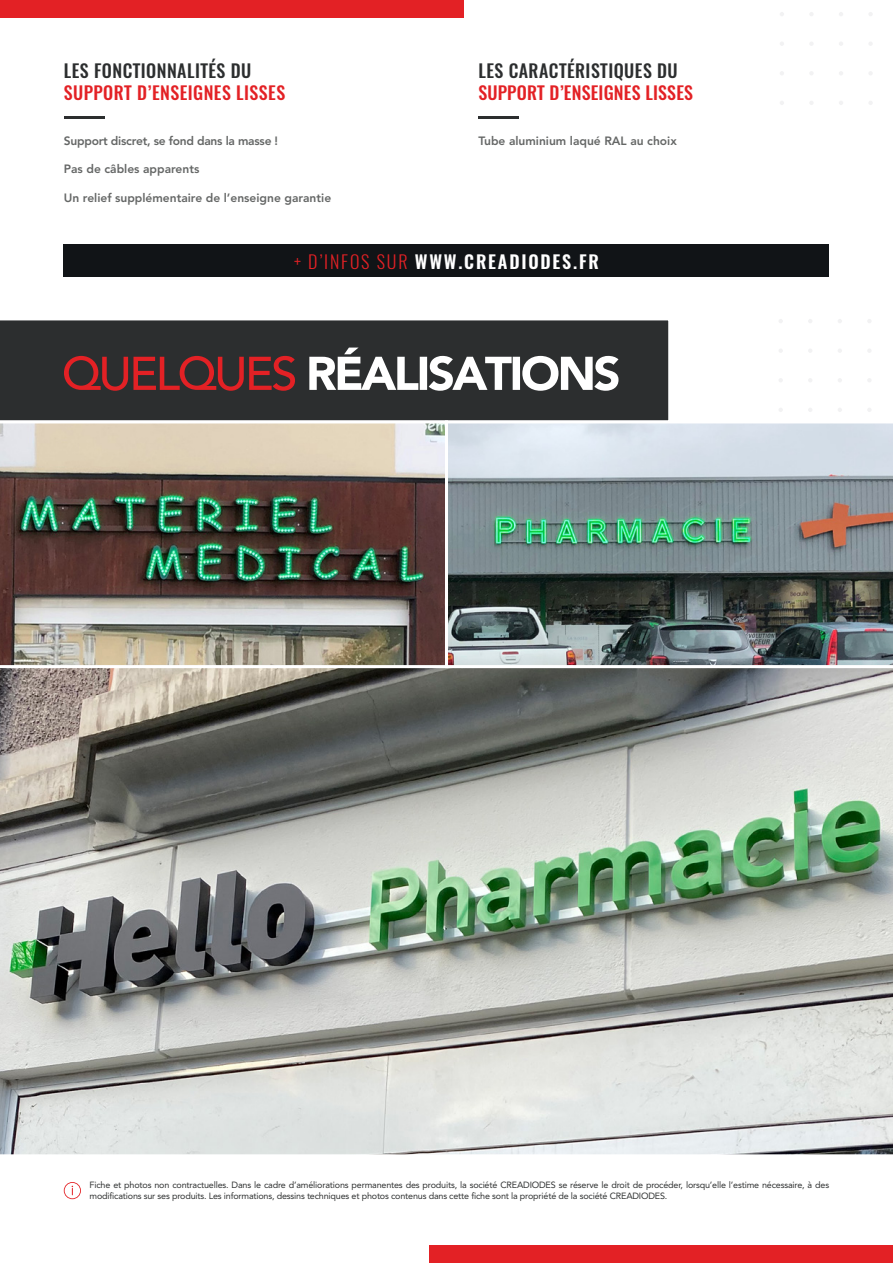
<style>
.page{position:relative;width:893px;height:1263px;background:#fff}
.page>*{position:absolute;margin:0;border:0;box-sizing:border-box;transform-origin:0 0}
.t1{font:500 18px "Oswald";letter-spacing:.015em;color:#e32125}
.t2{font:500 18px "Oswald";letter-spacing:.025em;color:#2c2e2f}
.t3{font:600 18px "Oswald";letter-spacing:.1em;color:#fff}
.t4{font:800 12px "Avenir LT Pro";color:#656766}
.t5{font:800 12px "Avenir LT Pro";letter-spacing:-.02em;color:#656766}
.t6{font:9px/10.8px "Avenir LT Pro";letter-spacing:-.02em;color:#303232}
.s1{font-weight:300;color:#e32125}
</style>
<div class="page">
<svg style="left:839px;top:12px;width:4px;height:4px"></svg>
<svg style="left:780px;top:12px;width:4px;height:4px"></svg>
<svg style="left:839px;top:42px;width:4px;height:4px"></svg>
<svg style="left:780px;top:42px;width:4px;height:4px"></svg>
<svg style="left:839px;top:71px;width:4px;height:4px"></svg>
<svg style="left:780px;top:71px;width:4px;height:4px"></svg>
<svg style="left:839px;top:101px;width:4px;height:4px"></svg>
<svg style="left:780px;top:101px;width:4px;height:4px"></svg>
<svg style="left:779px;top:319px;width:4px;height:4px"></svg>
<svg style="left:838px;top:319px;width:4px;height:4px"></svg>
<svg style="left:808px;top:319px;width:4px;height:4px"></svg>
<svg style="left:838px;top:349px;width:4px;height:4px"></svg>
<svg style="left:838px;top:378px;width:4px;height:4px"></svg>
<svg style="left:779px;top:408px;width:4px;height:4px"></svg>
<svg style="left:838px;top:408px;width:4px;height:4px"></svg>
<svg style="left:808px;top:408px;width:4px;height:4px"></svg>
<div style="left:0;top:0;width:463px;height:17px;background:#e32125"></div>
<hr style="left:64px;top:116px;width:40px;height:3px;background:#2c2e2f">
<hr style="left:478px;top:116px;width:41px;height:3px;background:#2c2e2f">
<div style="left:429px;top:1246px;width:464px;height:17px;background:#e32125"></div>
<svg style="left:64px;top:1182px;width:17px;height:17px"></svg>
<div style="left:64px;top:244px;width:765px;height:32px;background:#111417"></div>
<div style="left:0;top:320px;width:669px;height:100px;background:#2c2e2f"></div>
<svg style="left:309px;top:348px;width:309px;height:43px"></svg>
<svg style="left:64px;top:356px;width:231px;height:35px;background:#6d292b"></svg>
<img style="left:0;top:668px;width:893px;height:487px">
<img style="left:0;top:420px;width:445px;height:246px">
<img style="left:445px;top:420px;width:448px;height:246px">
<h1 class="t2" style="left:64px;top:58px;width:189px">LES FONCTIONNALITÉS DU</h1>
<h1 class="t1" style="left:64px;top:80px;width:223px">SUPPORT D’ENSEIGNES LISSES</h1>
<h2 class="t5" style="left:64px;top:133px;width:216px">Support discret, se fond dans la masse !</h2>
<h2 class="t4" style="left:64px;top:162px;width:137px">Pas de câbles apparents</h2>
<h2 class="t4" style="left:64px;top:190px;width:269px">Un relief supplémentaire de l’enseigne garantie</h2>
<h1 class="t2" style="left:478px;top:58px;width:201px">LES CARACTÉRISTIQUES DU</h1>
<h1 class="t1" style="left:478px;top:80px;width:216px">SUPPORT D’ENSEIGNES LISSES</h1>
<h2 class="t4" style="left:478px;top:133px;width:200px">Tube aluminium laqué RAL au choix</h2>
<h1 class="t3" style="left:294px;top:249px;width:306px"><span class="s1">+ D’INFOS SUR</span> WWW.CREADIODES.FR</h1>
<p class="t6" style="left:90px;top:1180px;width:741px">Fiche et photos non contractuelles. Dans le cadre d’améliorations permanentes des produits, la société CREADIODES se réserve le droit de procéder, lorsqu’elle l’estime nécessaire, à des modifications sur ses produits. Les informations, dessins techniques et photos contenus dans cette fiche sont la propriété de la société CREADIODES.</p>
</div>
